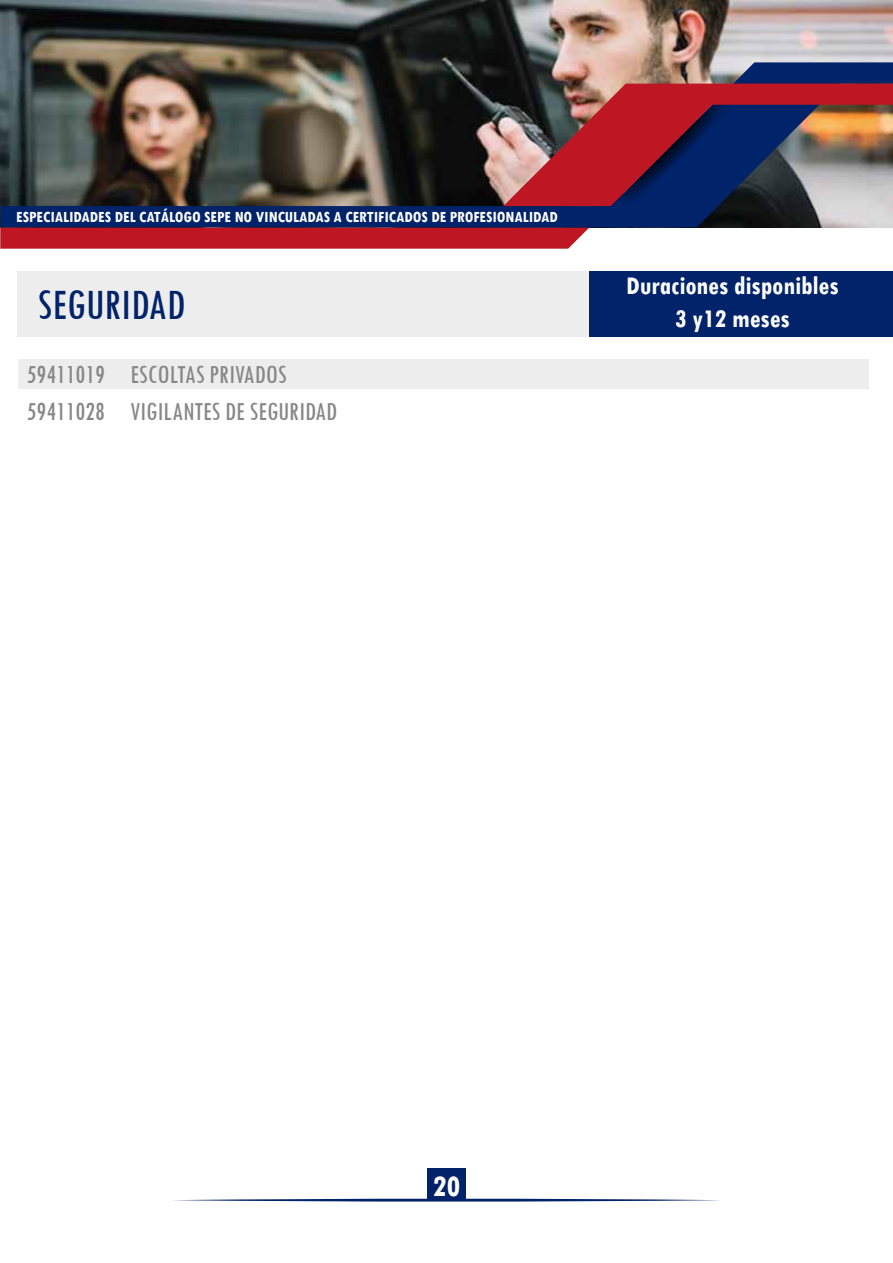
<style>
.page{position:relative;width:893px;height:1263px;background:#fff}
.page>*{position:absolute;margin:0;border:0;box-sizing:border-box;transform-origin:0 0}
.t1{font:condensed 45px "Tw Cen";color:#002369}
.t2{font:700 condensed 31.5px "Tw Cen";color:#fff}
.t3{font:condensed 27px/37.5px "Tw Cen";color:#878787}
.t4{font:700 condensed 27px/32.4px "Tw Cen";color:#fff;text-align:center}
.t5{font:700 condensed 16.5px "Tw Cen";color:#fff}
</style>
<div class="page">
<div style="left:18px;top:360px;width:850px;height:29px;background:#ededed"></div>
<div style="left:17px;top:272px;width:572px;height:65px;background:#ededed"></div>
<img style="left:0;top:0;width:893px;height:228px">
<svg style="left:0;top:227px;width:589px;height:22px;background:#ba1d29"></svg>
<img style="left:1px;top:62px;width:892px;height:165px">
<svg style="left:616px;top:206px;width:119px;height:7px"></svg>
<img style="left:503px;top:84px;width:390px;height:122px">
<div style="left:589px;top:272px;width:304px;height:65px;background:#002369"></div>
<svg style="left:173px;top:1198px;width:547px;height:4px"></svg>
<div style="left:427px;top:1168px;width:39px;height:32px;background:#002369"></div>
<p class="t5" style="left:16px;top:207px;width:543px">ESPECIALIDADES DEL CATÁLOGO SEPE NO VINCULADAS A CERTIFICADOS DE PROFESIONALIDAD</p>
<h1 class="t1" style="left:38px;top:277px;width:149px">SEGURIDAD</h1>
<h3 class="t3" style="left:27px;top:355px;width:79px">59411019<br>59411028</h3>
<h3 class="t3" style="left:130px;top:355px;width:208px">ESCOLTAS PRIVADOS<br>VIGILANTES DE SEGURIDAD</h3>
<h3 class="t4" style="left:626px;top:269px;width:214px">Duraciones disponibles<br>3 y12 meses</h3>
<h2 class="t2" style="left:433px;top:1167px;width:29px">20</h2>
</div>
